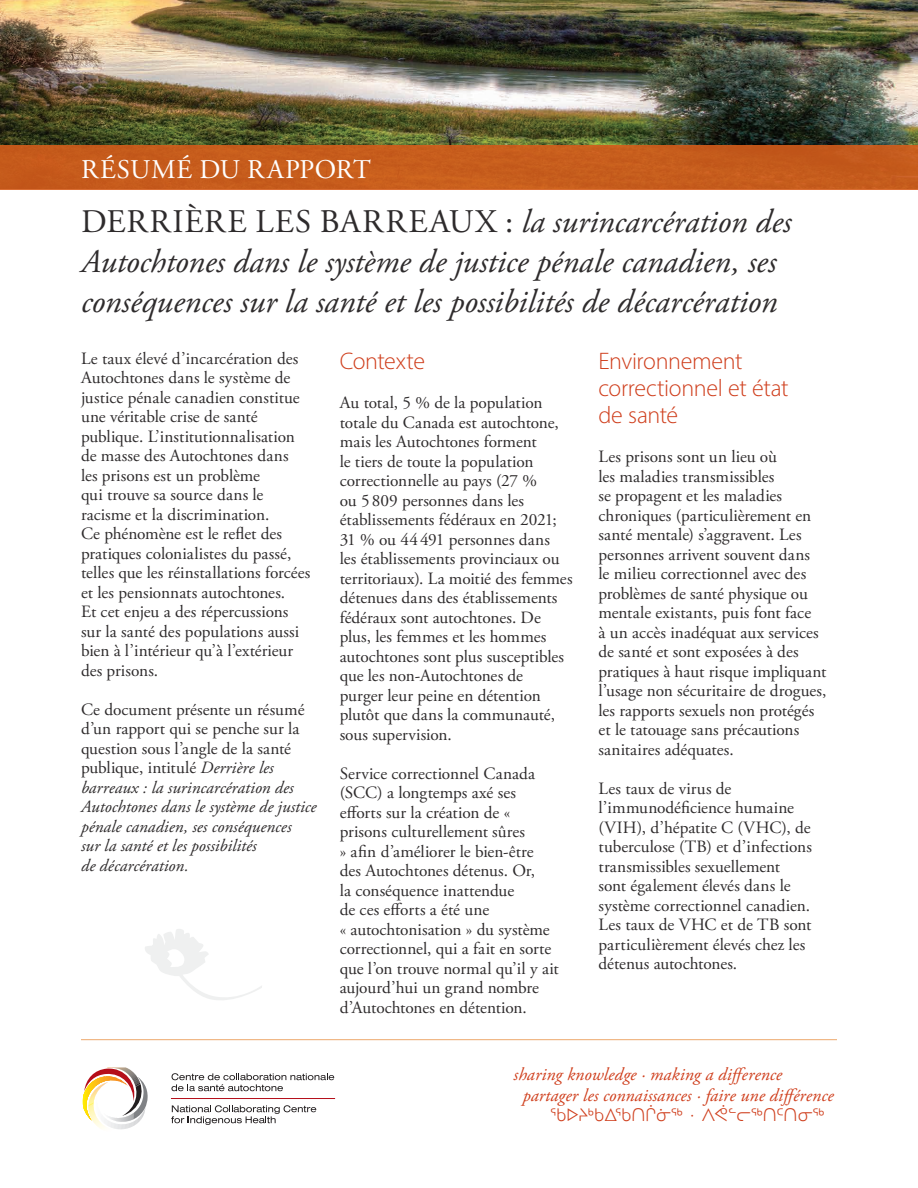
<style>
.page{position:relative;width:918px;height:1188px;background:#fff}
.page>*{position:absolute;margin:0;border:0;box-sizing:border-box;transform-origin:0 0}
.t1{font:italic 33px/39.6px "Adobe Garamond Pro";color:#2e2b2c}
.t2{font:27px "Adobe Garamond Pro";letter-spacing:.02em;color:#fff}
.t3{font:300 24px/27px "Myriad Pro";letter-spacing:-.015em;color:#cf3e1c}
.t4{font:italic 18px/21px "Adobe Garamond Pro";letter-spacing:.005em;color:#cf3e1c}
.t5{font:17.25px/19.5px "Adobe Garamond Pro";color:#2e2b2c}
.t6{font:italic 17.25px/19.5px "Adobe Garamond Pro";letter-spacing:.005em;color:#2e2b2c}
.t7{font:300 16.5px "Pigiarniq";letter-spacing:.005em;color:#cf3e1c}
.s1{font-style:normal}
</style>
<div class="page">
<img style="left:0;top:0;width:918px;height:146px">
<div style="left:0;top:146px;width:918px;height:44px;background:#c65c1c"></div>
<hr style="left:171px;top:1098px;width:164px;height:1px;background:#b50e1a">
<svg style="left:83px;top:1067px;width:65px;height:63px"></svg>
<svg style="left:171px;top:1105px;width:145px;height:20px"></svg>
<svg style="left:171px;top:1073px;width:163px;height:18px"></svg>
<hr style="left:81px;top:1039px;width:756px;height:1px;background:#eda96d">
<svg style="left:145px;top:929px;width:117px;height:71px"></svg>
<h2 class="t2" style="left:81px;top:153px;width:291px">RÉSUMÉ DU RAPPORT</h2>
<h1 class="t1" style="left:81px;top:203px;width:712px"><span class="s1">DERRIÈRE LES BARREAUX :</span> la surincarcération des<br>Autochtones dans le système de justice pénale canadien, ses conséquences sur la santé et les possibilités de décarcération</h1>
<p class="t5" style="left:81px;top:349px;width:231px">Le taux élevé d’incarcération des<br>Autochtones dans le système de justice pénale canadien constitue une véritable crise de santé publique. L’institutionnalisation de masse des Autochtones dans<br>les prisons est un problème<br>qui trouve sa source dans le racisme et la discrimination.<br>Ce phénomène est le reflet des pratiques colonialistes du passé, telles que les réinstallations forcées et les pensionnats autochtones.<br>Et cet enjeu a des répercussions sur la santé des populations aussi bien à l’intérieur qu’à l’extérieur des prisons.</p>
<p class="t6" style="left:81px;top:700px;width:237px"><span class="s1">Ce document présente un résumé d’un rapport qui se penche sur la question sous l’angle de la santé publique, intitulé</span> Derrière les barreaux : la surincarcération des<br>Autochtones dans le système de justice pénale canadien, ses conséquences<br>sur la santé et les possibilités<br>de décarcération.</p>
<h3 class="t3" style="left:340px;top:347px;width:87px">Contexte</h3>
<p class="t5" style="left:340px;top:393px;width:234px">Au total, 5 % de la population totale du Canada est autochtone, mais les Autochtones forment<br>le tiers de toute la population correctionnelle au pays (27 %<br>ou 5809 personnes dans les établissements fédéraux en 2021;<br>31 % ou 44 491 personnes dans<br>les établissements provinciaux ou territoriaux). La moitié des femmes détenues dans des établissements fédéraux sont autochtones. De plus, les femmes et les hommes autochtones sont plus susceptibles que les non-Autochtones de<br>purger leur peine en détention plutôt que dans la communauté, sous supervision.</p>
<p class="t5" style="left:340px;top:764px;width:220px">Service correctionnel Canada (SCC) a longtemps axé ses efforts sur la création de « prisons culturellement sûres<br>» afin d’améliorer le bien-être des Autochtones détenus. Or,<br>la conséquence inattendue<br>de ces efforts a été une<br>« autochtonisation » du système correctionnel, qui a fait en sorte que l’on trouve normal qu’il y ait aujourd’hui un grand nombre d’Autochtones en détention.</p>
<h3 class="t3" style="left:598px;top:347px;width:192px">Environnement correctionnel et état de santé</h3>
<p class="t5" style="left:598px;top:447px;width:230px">Les prisons sont un lieu où<br>les maladies transmissibles<br>se propagent et les maladies chroniques (particulièrement en santé mentale) s’aggravent. Les personnes arrivent souvent dans<br>le milieu correctionnel avec des problèmes de santé physique ou mentale existants, puis font face<br>à un accès inadéquat aux services de santé et sont exposées à des pratiques à haut risque impliquant l’usage non sécuritaire de drogues, les rapports sexuels non protégés et le tatouage sans précautions sanitaires adéquates.</p>
<p class="t5" style="left:598px;top:779px;width:215px">Les taux de virus de l’immunodéficience humaine (VIH), d’hépatite C (VHC), de tuberculose (TB) et d’infections transmissibles sexuellement sont également élevés dans le système correctionnel canadien.<br>Les taux de VHC et de TB sont particulièrement élevés chez les détenus autochtones.</p>
<p class="t4" style="left:523px;top:1064px;width:312px;text-indent:-9px">sharing knowledge · making a difference partager les connaissances · faire une différence</p>
<p class="t7" style="left:550px;top:1104px;width:275px">ᖃᐅᔨᒃᑲᐃᖃᑎᒌᓃᖅ · ᐱᕚᓪᓕᖅᑎᑦᑎᓂᖅ</p>
</div>
